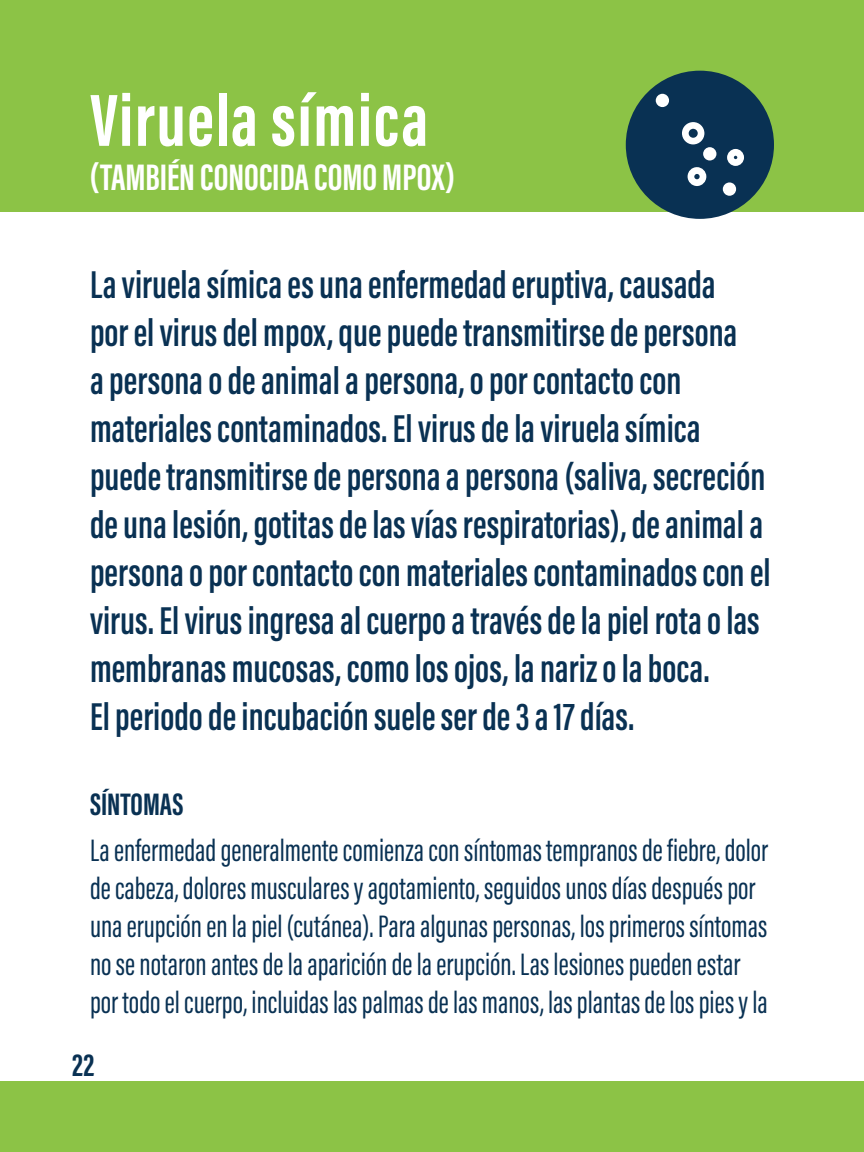
<style>
.page{position:relative;width:864px;height:1152px;background:#fff}
.page>*{position:absolute;margin:0;border:0;box-sizing:border-box;transform-origin:0 0}
.t1{font:700 76px "Acumin Pro Extra Cond";letter-spacing:.02em;color:#fff}
.t2{font:600 40px/48px "Acumin Pro Extra Cond";color:#093153}
.t3{font:700 38px "Acumin Pro Extra Cond";color:#fff}
.t4{font:32px/38px "Acumin Pro Extra Cond";color:#093153}
.t5{font:700 32px "Acumin Pro Extra Cond";color:#093153}
</style>
<div class="page">
<div style="left:0;top:0;width:864px;height:211px;background:#8cc346"></div>
<div style="left:0;top:1081px;width:864px;height:71px;background:#8cc346"></div>
<div style="left:626px;top:71px;width:148px;height:148px;background:#093153;border-radius:50%"></div>
<svg style="left:682px;top:122px;width:22px;height:22px"></svg>
<svg style="left:688px;top:167px;width:18px;height:19px"></svg>
<svg style="left:727px;top:149px;width:17px;height:17px"></svg>
<div style="left:723px;top:182px;width:13px;height:14px;background:#fff;border-radius:50%"></div>
<div style="left:656px;top:94px;width:13px;height:13px;background:#fff;border-radius:50%"></div>
<div style="left:703px;top:147px;width:13px;height:14px;background:#fff;border-radius:50%"></div>
<h1 class="t1" style="left:90px;top:74px;width:340px">Viruela símica</h1>
<p class="t3" style="left:90px;top:154px;width:367px">(TAMBIÉN CONOCIDA COMO MPOX)</p>
<p class="t2" style="left:90px;top:260px;width:682px">La viruela símica es una enfermedad eruptiva, causada<br>por el virus del mpox, que puede transmitirse de persona<br>a persona o de animal a persona, o por contacto con materiales contaminados. El virus de la viruela símica puede transmitirse de persona a persona (saliva, secreción de una lesión, gotitas de las vías respiratorias), de animal a persona o por contacto con materiales contaminados con el virus. El virus ingresa al cuerpo a través de la piel rota o las membranas mucosas, como los ojos, la nariz o la boca.<br>El periodo de incubación suele ser de 3 a 17 días.</p>
<p class="t5" style="left:90px;top:784px;width:95px">SÍNTOMAS</p>
<p class="t4" style="left:90px;top:831px;width:680px">La enfermedad generalmente comienza con síntomas tempranos de fiebre, dolor de cabeza, dolores musculares y agotamiento, seguidos unos días después por una erupción en la piel (cutánea). Para algunas personas, los primeros síntomas no se notaron antes de la aparición de la erupción. Las lesiones pueden estar por todo el cuerpo, incluidas las palmas de las manos, las plantas de los pies y la</p>
<p class="t5" style="left:72px;top:1046px;width:24px">22</p>
</div>
